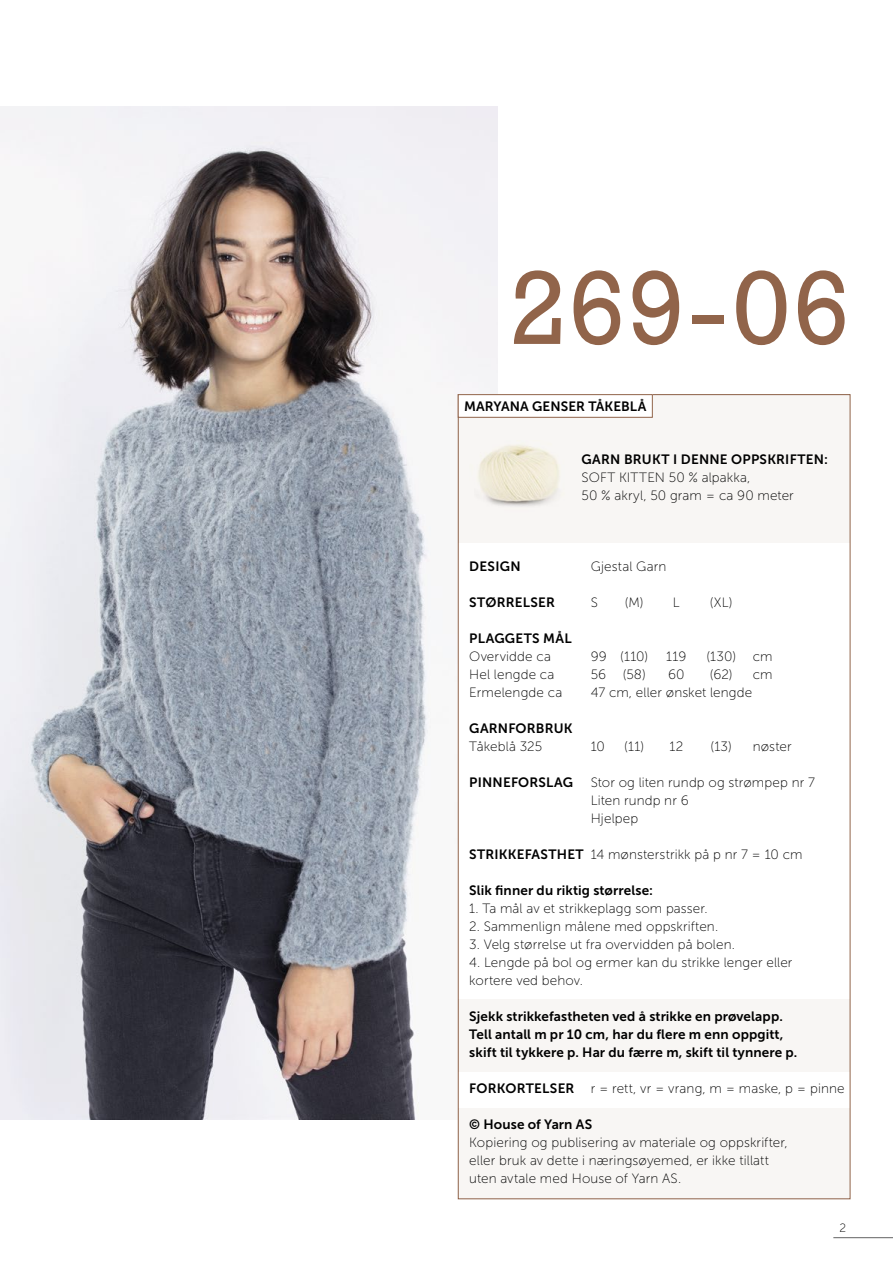
<style>
.page{position:relative;width:893px;height:1263px;background:#fff}
.page>*{position:absolute;margin:0;border:0;box-sizing:border-box;transform-origin:0 0}
.t1{font:106.5px "Rockwell";color:#91644a}
.INNHOLD{font:13.5px "Museo Sans 100";letter-spacing:.01em;color:#000}
.INNHOLD-2{font:13.5px "Museo Sans 700";letter-spacing:.01em;color:#000}
.INNHOLD-_Opps{font:13.5px "Museo Sans 700";letter-spacing:.01em;color:#000}
.INNHOLD-3{font:13.5px "Museo Sans 700";letter-spacing:.03em;color:#000}
.t2{font:12px "Museo Sans 100";color:#000}
.s1{font-family:"Museo Sans 700"}
</style>
<div class="page">
<hr style="left:833px;top:1237px;width:60px;height:1px;background:#636363">
<img style="left:0;top:106px;width:497px;height:1014px">
<div style="left:458px;top:395px;width:392px;height:804px;background:#fff"></div>
<div style="left:458px;top:394px;width:392px;height:149px;background:#f8f6f4"></div>
<div style="left:458px;top:395px;width:194px;height:22px;background:#fff"></div>
<div style="left:458px;top:394px;width:195px;height:24px;border:1px solid #91644a"></div>
<img style="left:478px;top:445px;width:82px;height:61px">
<div style="left:458px;top:999px;width:392px;height:72px;background:#f8f6f4"></div>
<div style="left:458px;top:1108px;width:392px;height:91px;background:#f8f6f4"></div>
<p class="t1" style="left:510px;top:246px;width:342px">269-06</p>
<p class="INNHOLD-_Opps" style="left:464px;top:398px;width:184px">MARYANA GENSER TÅKEBLÅ</p>
<p class="INNHOLD-2" style="left:582px;top:452px;width:248px">GARN BRUKT I DENNE OPPSKRIFTEN:</p>
<p class="INNHOLD" style="left:582px;top:470px;width:170px">SOFT KITTEN 50 % alpakka,</p>
<p class="INNHOLD" style="left:582px;top:488px;width:214px">50 % akryl, 50 gram = ca 90 meter</p>
<p class="INNHOLD-2" style="left:469px;top:559px;width:53px">DESIGN</p>
<p class="INNHOLD" style="left:591px;top:559px;width:77px">Gjestal Garn</p>
<p class="INNHOLD-2" style="left:469px;top:595px;width:87px">STØRRELSER</p>
<p class="INNHOLD" style="left:591px;top:595px;width:9px">S</p>
<p class="INNHOLD" style="left:625px;top:595px;width:56px">(M) L</p>
<p class="INNHOLD" style="left:710px;top:595px;width:24px">(XL)</p>
<p class="INNHOLD-3" style="left:469px;top:631px;width:104px">PLAGGETS MÅL</p>
<p class="INNHOLD" style="left:469px;top:649px;width:83px">Overvidde ca</p>
<p class="INNHOLD" style="left:591px;top:649px;width:59px">99 (110)</p>
<p class="INNHOLD" style="left:666px;top:649px;width:22px">119</p>
<p class="INNHOLD" style="left:706px;top:649px;width:68px">(130) cm</p>
<p class="INNHOLD" style="left:469px;top:667px;width:87px">Hel lengde ca</p>
<p class="INNHOLD" style="left:591px;top:667px;width:57px">56 (58)</p>
<p class="INNHOLD" style="left:668px;top:667px;width:18px">60</p>
<p class="INNHOLD" style="left:710px;top:667px;width:64px">(62) cm</p>
<p class="INNHOLD" style="left:469px;top:685px;width:95px">Ermelengde ca</p>
<p class="INNHOLD" style="left:591px;top:685px;width:163px">47 cm, eller ønsket lengde</p>
<p class="INNHOLD-2" style="left:469px;top:721px;width:105px">GARNFORBRUK</p>
<p class="INNHOLD" style="left:469px;top:739px;width:74px">Tåkeblå 325</p>
<p class="INNHOLD" style="left:591px;top:739px;width:16px">10</p>
<p class="INNHOLD" style="left:624px;top:739px;width:60px">(11) 12</p>
<p class="INNHOLD" style="left:711px;top:739px;width:83px">(13) nøster</p>
<p class="INNHOLD-2" style="left:469px;top:775px;width:105px">PINNEFORSLAG</p>
<p class="INNHOLD" style="left:591px;top:775px;width:226px">Stor og liten rundp og strømpep nr 7</p>
<p class="INNHOLD" style="left:591px;top:793px;width:99px">Liten rundp nr 6</p>
<p class="INNHOLD" style="left:591px;top:811px;width:49px">Hjelpep</p>
<p class="INNHOLD" style="left:469px;top:847px;width:335px"><span class="s1">STRIKKEFASTHET</span> 14 mønsterstrikk på p nr 7 = 10 cm</p>
<p class="INNHOLD-2" style="left:469px;top:883px;width:185px">Slik finner du riktig størrelse:</p>
<p class="INNHOLD" style="left:469px;top:901px;width:240px">1. Ta mål av et strikkeplagg som passer.</p>
<p class="INNHOLD" style="left:469px;top:919px;width:250px">2. Sammenlign målene med oppskriften.</p>
<p class="INNHOLD" style="left:469px;top:937px;width:267px">3. Velg størrelse ut fra overvidden på bolen.</p>
<p class="INNHOLD" style="left:469px;top:955px;width:325px">4. Lengde på bol og ermer kan du strikke lenger eller</p>
<p class="INNHOLD" style="left:469px;top:973px;width:115px">kortere ved behov.</p>
<p class="INNHOLD-2" style="left:469px;top:1009px;width:315px">Sjekk strikkefastheten ved å strikke en prøvelapp.</p>
<p class="INNHOLD-2" style="left:469px;top:1027px;width:316px">Tell antall m pr 10 cm, har du flere m enn oppgitt,</p>
<p class="INNHOLD-2" style="left:469px;top:1045px;width:330px">skift til tykkere p. Har du færre m, skift til tynnere p.</p>
<p class="INNHOLD" style="left:469px;top:1081px;width:377px"><span class="s1">FORKORTELSER</span> r = rett, vr = vrang, m = maske, p = pinne</p>
<p class="INNHOLD-2" style="left:469px;top:1117px;width:124px">© House of Yarn AS</p>
<p class="INNHOLD" style="left:469px;top:1135px;width:320px">Kopiering og publisering av materiale og oppskrifter,</p>
<p class="INNHOLD" style="left:469px;top:1153px;width:301px">eller bruk av dette i næringsøyemed, er ikke tillatt</p>
<p class="INNHOLD" style="left:469px;top:1171px;width:214px">uten avtale med House of Yarn AS.</p>
<p class="t2" style="left:839px;top:1221px;width:8px">2</p>
</div>
